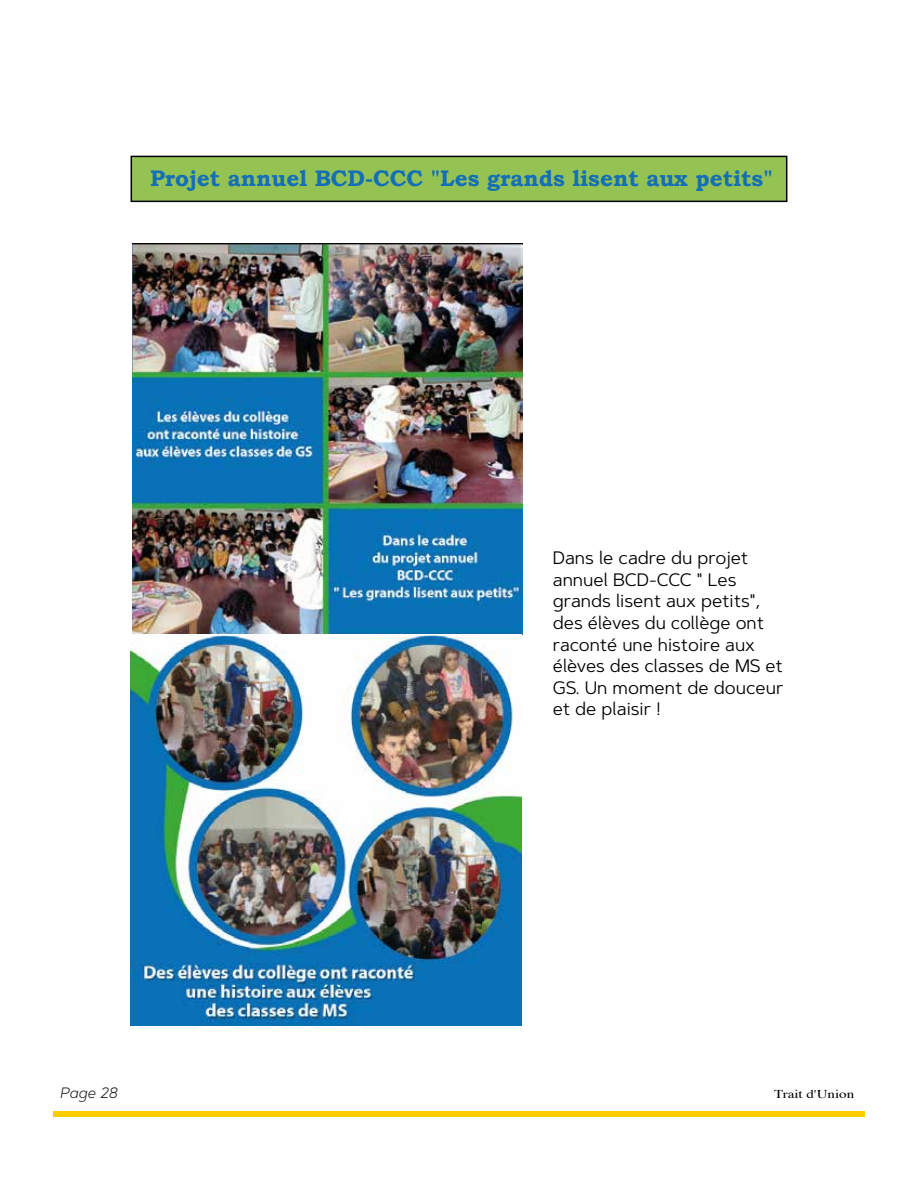
<style>
.page{position:relative;width:918px;height:1188px;background:#fff}
.page>*{position:absolute;margin:0;border:0;box-sizing:border-box;transform-origin:0 0}
.t1{font:700 22.5px "Bookman Old Style";color:#146fb6}
.t2{font:18px/21.6px "Artegra Sans";color:#000}
.t3{font:italic 300 15px "Artegra Sans";letter-spacing:-.005em;color:#1d1d1b}
.t4{font:12px "Times";color:#000;scale:1.25 1}
</style>
<div class="page">
<div style="left:131px;top:156px;width:656px;height:46px;background:#94c353;border:2px solid #000"></div>
<div style="left:53px;top:1112px;width:812px;height:5px;background:#feca00"></div>
<img style="left:133px;top:244px;width:390px;height:390px">
<img style="left:131px;top:634px;width:391px;height:391px">
<p class="t1" style="left:150px;top:162px;width:624px">Projet annuel BCD-CCC "Les grands lisent aux petits"</p>
<p class="t2" style="left:553px;top:547px;width:232px">Dans le cadre du projet annuel BCD-CCC " Les grands lisent aux petits", des élèves du collège ont raconté une histoire aux élèves des classes de MS et<br>GS. Un moment de douceur et de plaisir !</p>
<p class="t3" style="left:60px;top:1083px;width:59px">Page 28</p>
<p class="t4" style="left:774px;top:1083px;width:66px">Trait d'Union</p>
</div>
